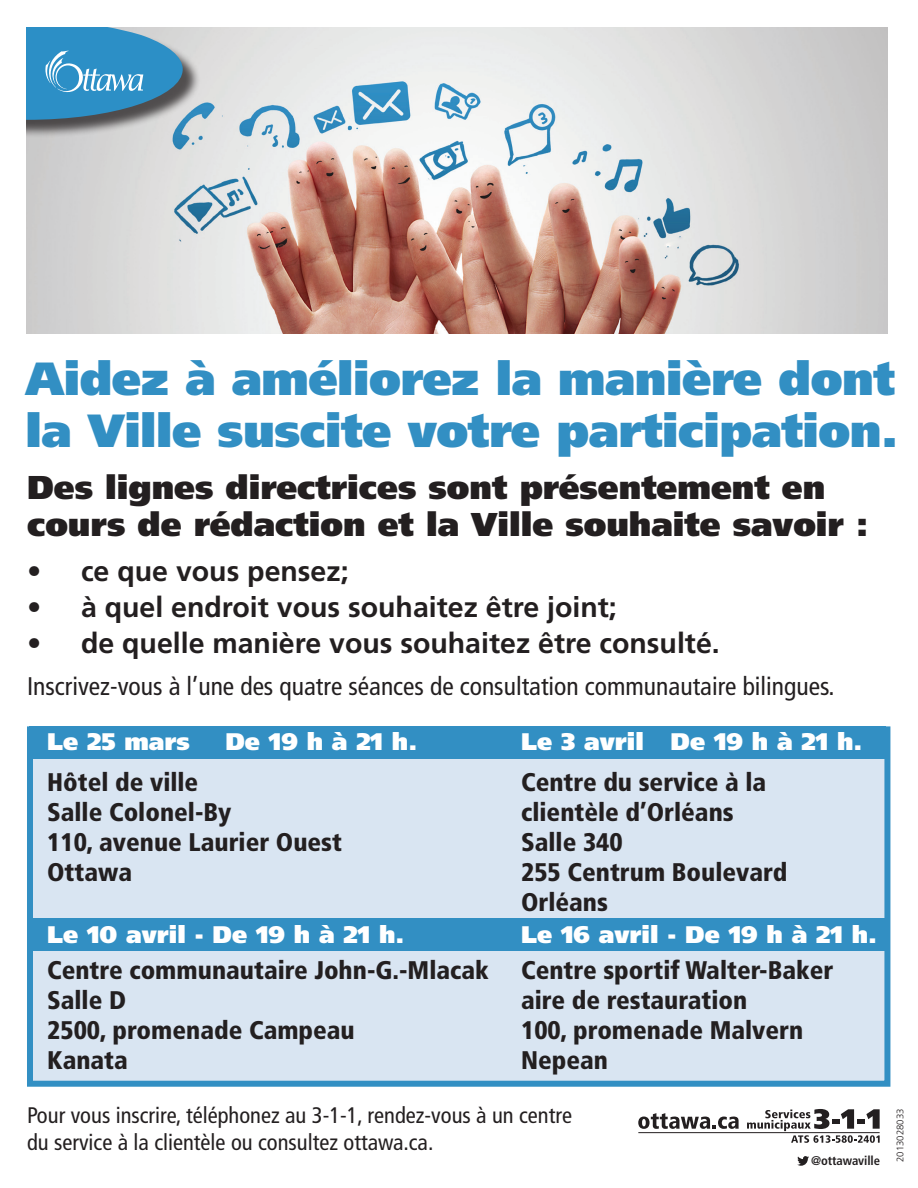
<style>
.page{position:relative;width:918px;height:1188px;background:#fff}
.page>*{position:absolute;margin:0;border:0;box-sizing:border-box;transform-origin:0 0}
.t1{font:900 46.5px/52.5px "Frutiger LT Std";letter-spacing:-.01em;color:#328fc3}
.t2{font:900 33px/37.5px "Frutiger LT Std";color:#231f20}
.t3{font:700 28.5px "Frutiger LT Std";color:#231f20}
.t4{font:900 condensed 25.5px/30px "Frutiger LT Std";color:#231f20}
.t5{font:condensed 25.5px "Frutiger LT Std";color:#231f20}
.t6{font:900 24px "Frutiger LT Std";color:#fff}
.t7{font:condensed 22.5px/27px "Frutiger LT Std";color:#231f20}
.t8{font:700 condensed 12.6px "Frutiger LT Std";letter-spacing:-.01em;color:#231f20}
.t9{font:300 9.6px "Frutiger LT Std";color:#231f20}
</style>
<div class="page">
<svg style="left:638px;top:1113px;width:101px;height:16px"></svg>
<svg style="left:747px;top:1109px;width:133px;height:34px"></svg>
<hr style="left:638px;top:1132px;width:242px;height:1px;background:#231f20">
<svg style="left:797px;top:1156px;width:12px;height:10px"></svg>
<div style="left:27px;top:726px;width:863px;height:361px;background:#d9e5f2;border:6px solid #328fc3"></div>
<div style="left:31px;top:919px;width:857px;height:32px;background:#328fc3"></div>
<div style="left:29px;top:726px;width:857px;height:33px;background:#328fc3"></div>
<img style="left:26px;top:27px;width:862px;height:307px">
<div style="left:11px;top:20px;width:190px;height:119px;background:#231f20;opacity:.75"></div>
<svg style="left:25px;top:27px;width:158px;height:93px;background:#4b96c0"></svg>
<div style="left:0;top:0;width:25px;height:389px;background:#fff"></div>
<div style="left:4px;top:3px;width:914px;height:24px;background:#fff"></div>
<h1 class="t1" style="left:26px;top:352px;width:874px">Aidez à améliorez la manière dont la Ville suscite votre participation.</h1>
<p class="t2" style="left:27px;top:468px;width:843px">Des lignes directrices sont présentement en cours de rédaction et la Ville souhaite savoir :</p>
<p class="t3" style="left:27px;top:555px;width:323px">• ce que vous pensez;</p>
<p class="t3" style="left:27px;top:591px;width:591px">• à quel endroit vous souhaitez être joint;</p>
<p class="t3" style="left:27px;top:627px;width:694px">• de quelle manière vous souhaitez être consulté.</p>
<p class="t5" style="left:27px;top:672px;width:809px">Inscrivez-vous à l’une des quatre séances de consultation communautaire bilingues.</p>
<p class="t6" style="left:47px;top:727px;width:144px">Le 25 mars</p>
<p class="t6" style="left:225px;top:727px;width:193px">De 19 h à 21 h.</p>
<p class="t6" style="left:521px;top:727px;width:343px">Le 3 avril De 19 h à 21 h.</p>
<p class="t4" style="left:47px;top:767px;width:153px">Hôtel de ville</p>
<p class="t4" style="left:521px;top:767px;width:247px">Centre du service à la</p>
<p class="t4" style="left:47px;top:797px;width:186px">Salle Colonel-By</p>
<p class="t4" style="left:521px;top:797px;width:214px">clientèle d’Orléans</p>
<p class="t4" style="left:47px;top:827px;width:296px">110, avenue Laurier Ouest</p>
<p class="t4" style="left:521px;top:827px;width:103px">Salle 340</p>
<p class="t4" style="left:47px;top:857px;width:86px">Ottawa</p>
<p class="t4" style="left:521px;top:857px;width:268px">255 Centrum Boulevard<br>Orléans</p>
<p class="t6" style="left:47px;top:920px;width:359px">Le 10 avril - De 19 h à 21 h.</p>
<p class="t6" style="left:521px;top:920px;width:357px">Le 16 avril - De 19 h à 21 h.</p>
<p class="t4" style="left:47px;top:955px;width:443px">Centre communautaire John-G.-Mlacak</p>
<p class="t4" style="left:521px;top:955px;width:314px">Centre sportif Walter-Baker</p>
<p class="t4" style="left:47px;top:985px;width:80px">Salle D</p>
<p class="t4" style="left:521px;top:985px;width:228px">aire de restauration</p>
<p class="t4" style="left:47px;top:1015px;width:309px">2500, promenade Campeau</p>
<p class="t4" style="left:521px;top:1015px;width:284px">100, promenade Malvern</p>
<p class="t4" style="left:47px;top:1045px;width:82px">Kanata</p>
<p class="t4" style="left:521px;top:1045px;width:88px">Nepean</p>
<p class="t7" style="left:27px;top:1102px;width:547px">Pour vous inscrire, téléphonez au 3-1-1, rendez-vous à un centre du service à la clientèle ou consultez ottawa.ca.</p>
<p class="t8" style="left:811px;top:1154px;width:70px">@ottawaville</p>
<p class="t9" style="left:895px;top:1162px;width:55px;rotate:-90deg">2013028033</p>
</div>
